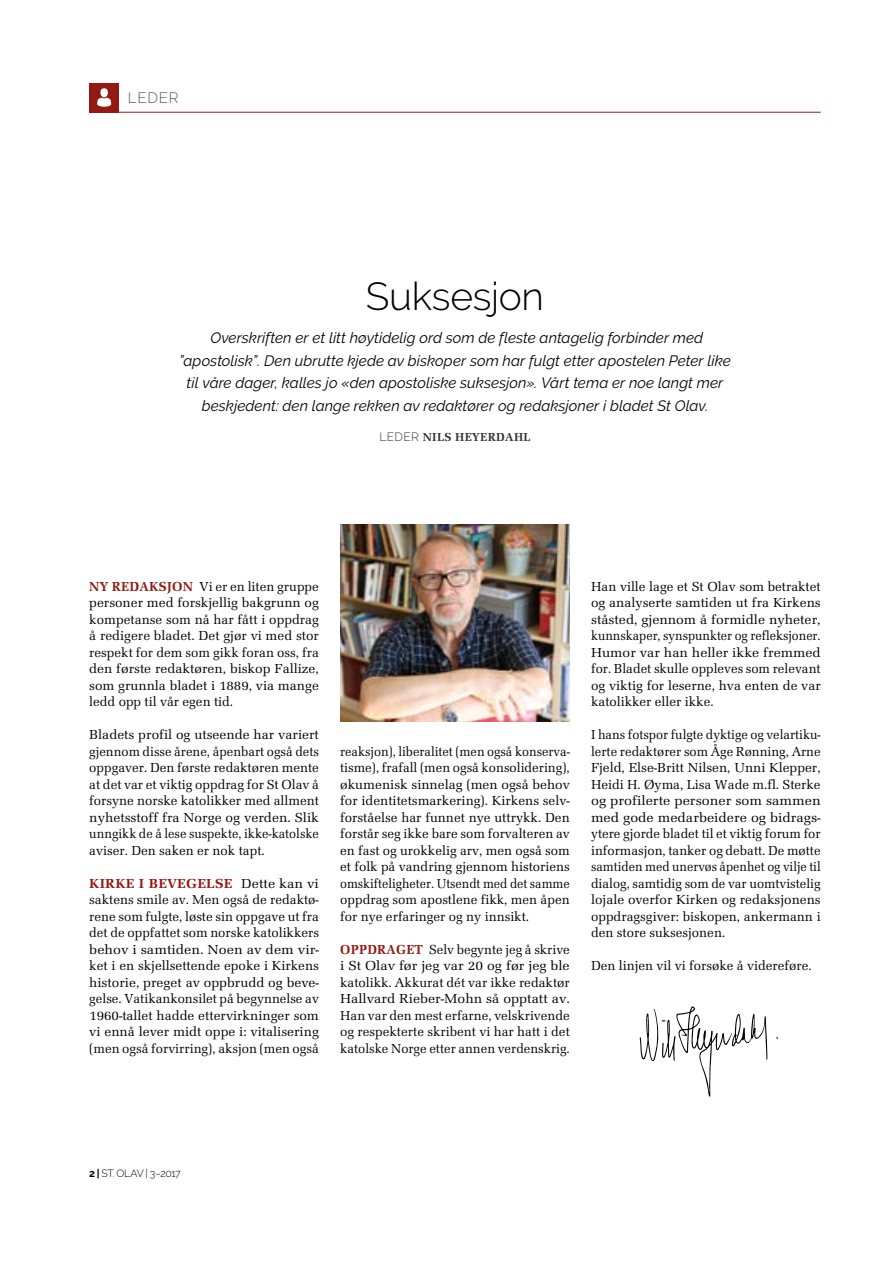
<style>
.page{position:relative;width:893px;height:1263px;background:#fff}
.page>*{position:absolute;margin:0;border:0;box-sizing:border-box;transform-origin:0 0}
.t1{font:300 39px "Raleway";letter-spacing:-.01em;color:#000}
.t2{font:italic 15px/22.5px "Raleway";letter-spacing:.005em;color:#000;text-align:center}
.t3{font:300 15px "Raleway";letter-spacing:.05em;color:#575756}
.t4{font:13.5px/16.5px "URW Latino TCAT";color:#000;text-align:justify}
.t5{font:13.5px/16.5px "URW Latino TCAT";color:#000;text-align:justify;scale:.96 1}
.t6{font:13.5px/16.5px "URW Latino TCAT";color:#000;text-align:justify;scale:.95 1}
.t7{font:13.5px/16.5px "URW Latino TCAT";color:#000;text-align:justify;scale:1.08 1}
.t8{font:13.5px/16.5px "URW Latino TCAT";color:#000;text-align:justify;scale:1.04 1}
.t9{font:700 12px "URW Latino TCAT";letter-spacing:.03em;color:#373636}
.t10{font:300 10.5px "Raleway";letter-spacing:-.03em;color:#000}
.s1{font-family:"Raleway";font-weight:300}
.s2{font-weight:700;color:#931a14}
.s3{font-weight:700}
</style>
<div class="page">
<div style="left:89px;top:83px;width:30px;height:29px;background:#931a14"></div>
<div style="left:100px;top:88px;width:8px;height:9px;background:#fff;border-radius:50%"></div>
<svg style="left:97px;top:98px;width:14px;height:9px"></svg>
<hr style="left:89px;top:112px;width:732px;height:1px;background:#931a14">
<img style="left:340px;top:525px;width:230px;height:196px">
<svg style="left:640px;top:1006px;width:127px;height:91px"></svg>
<p class="t3" style="left:128px;top:89px;width:52px">LEDER</p>
<h1 class="t1" style="left:366px;top:274px;width:180px">Suksesjon</h1>
<p class="t2" style="left:179px;top:326px;width:553px">Overskriften er et litt høytidelig ord som de fleste antagelig forbinder med ”apostolisk”. Den ubrutte kjede av biskoper som har fulgt etter apostelen Peter like til våre dager, kalles jo «den apostoliske suksesjon». Vårt tema er noe langt mer beskjedent: den lange rekken av redaktører og redaksjoner i bladet St Olav.</p>
<p class="t9" style="left:379px;top:430px;width:153px"><span class="s1">LEDER</span> NILS HEYERDAHL</p>
<p class="t4" style="left:89px;top:578px;width:231px"><span class="s2">NY REDAKSJON</span> Vi er en liten gruppe personer med forskjellig bakgrunn og kompetanse som nå har fått i oppdrag å redigere bladet. Det gjør vi med stor respekt for dem som gikk foran oss, fra den første redaktøren, biskop Fallize, som grunnla bladet i 1889, via mange ledd opp til vår egen tid.</p>
<p class="t8" style="left:89px;top:726px;width:222px">Bladets profil og utseende har variert gjennom disse årene, åpenbart også dets oppgaver. Den første redaktøren mente at det var et viktig oppdrag for St Olav å forsyne norske katolikker med allment nyhetsstoff fra Norge og verden. Slik unngikk de å lese suspekte, ikke-katolske aviser. Den saken er nok tapt.</p>
<p class="t7" style="left:89px;top:875px;width:214px"><span class="s2">KIRKE I BEVEGELSE</span> Dette kan vi saktens smile av. Men også de redaktø&shy;rene som fulgte, løste sin oppgave ut fra det de oppfattet som norske katolikkers behov i samtiden. Noen av dem vir&shy;ket i en skjellsettende epoke i Kirkens historie, preget av oppbrudd og beve&shy;gelse. Vatikankonsilet på begynnelse av 1960-tallet hadde ettervirkninger som vi ennå lever midt oppe i: vitalisering (men også forvirring), aksjon (men også</p>
<p class="t6" style="left:340px;top:743px;width:243px">reaksjon), liberalitet (men også konserva&shy;tisme), frafall (men også konsolidering), økumenisk sinnelag (men også behov for identitetsmarkering). Kirkens selv&shy;forståelse har funnet nye uttrykk. Den forstår seg ikke bare som forvalteren av en fast og urokkelig arv, men også som et folk på vandring gjennom historiens omskifteligheter. Utsendt med det samme oppdrag som apostlene fikk, men åpen for nye erfaringer og ny innsikt.</p>
<p class="t4" style="left:340px;top:941px;width:231px"><span class="s2">OPPDRAGET</span> Selv begynte jeg å skrive i St Olav før jeg var 20 og før jeg ble katolikk. Akkurat dét var ikke redaktør Hallvard Rieber-Mohn så opptatt av.<br>Han var den mest erfarne, velskrivende og respekterte skribent vi har hatt i det katolske Norge etter annen verdenskrig.</p>
<p class="t4" style="left:591px;top:578px;width:231px">Han ville lage et St Olav som betraktet og analyserte samtiden ut fra Kirkens ståsted, gjennom å formidle nyheter, kunnskaper, synspunkter og refleksjoner.<br>Humor var han heller ikke fremmed for. Bladet skulle oppleves som relevant og viktig for leserne, hva enten de var katolikker eller ikke.</p>
<p class="t5" style="left:591px;top:726px;width:241px">I hans fotspor fulgte dyktige og velartiku&shy;lerte redaktører som Åge Rønning, Arne Fjeld, Else-Britt Nilsen, Unni Klepper, Heidi H. Øyma, Lisa Wade m.fl. Sterke og profilerte personer som sammen med gode medarbeidere og bidrags&shy;ytere gjorde bladet til et viktig forum for informasjon, tanker og debatt. De møtte samtiden med unervøs åpenhet og vilje til dialog, samtidig som de var uomtvistelig lojale overfor Kirken og redaksjonens oppdragsgiver: biskopen, ankermann i den store suksesjonen.</p>
<p class="t4" style="left:591px;top:957px;width:222px">Den linjen vil vi forsøke å videreføre.</p>
<p class="t10" style="left:89px;top:1167px;width:93px"><span class="s3">2 |</span> ST. OLAV | 3–2017</p>
</div>
